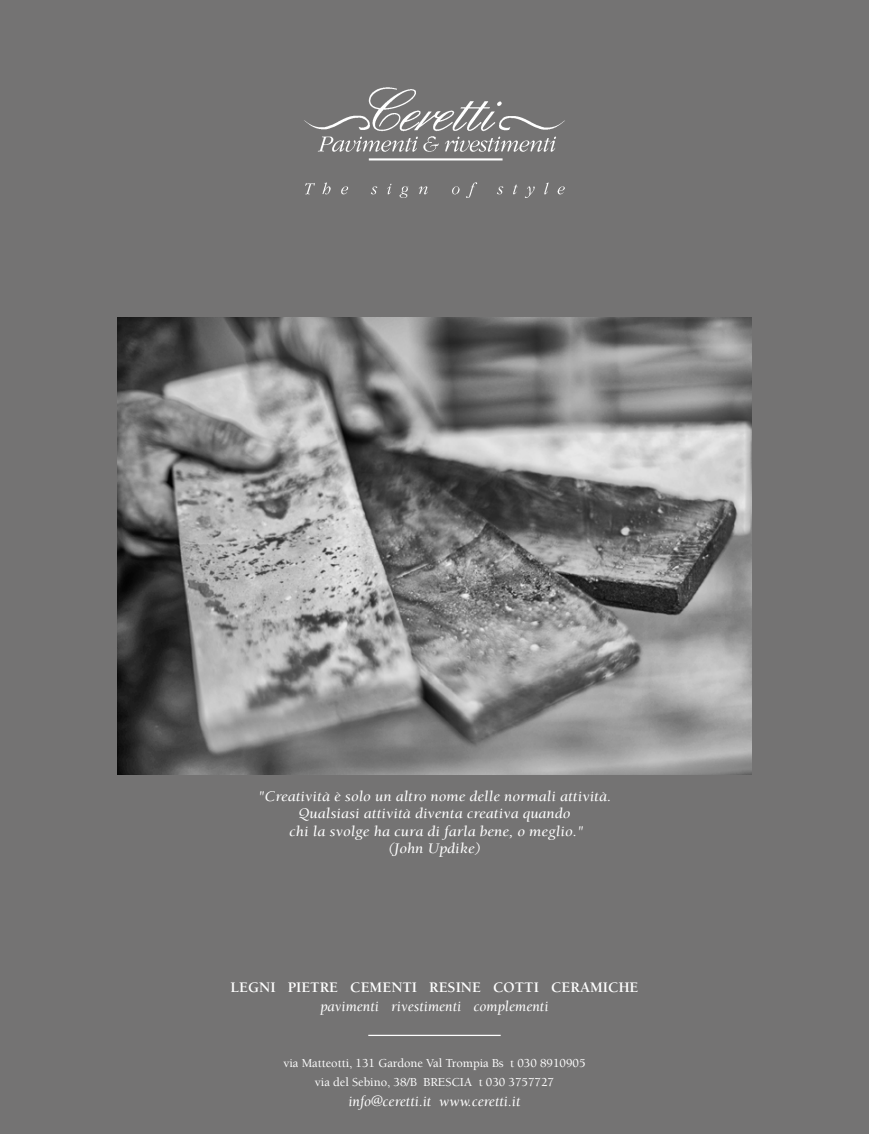
<style>
.page{position:relative;width:869px;height:1134px;background:#fff}
.page>*{position:absolute;margin:0;border:0;box-sizing:border-box;transform-origin:0 0}
.t1{font:italic 15px/17.5px "Berkeley";color:#fff;text-align:center;scale:1.1 1}
.t2{font:italic 15px "Berkeley";color:#fff}
.t3{font:700 15px "Berkeley";color:#fff}
.t4{font:500 12.5px/18.8px "Berkeley";color:#fff;text-align:center}
</style>
<div class="page">
<div style="left:0;top:0;width:868px;height:1134px;background:#747373"></div>
<img style="left:304px;top:87px;width:261px;height:110px">
<hr style="left:368px;top:1035px;width:132px;height:1px;background:#fff">
<img style="left:118px;top:318px;width:632px;height:457px">
<p class="t1" style="left:257px;top:787px;width:323px">"Creatività è solo un altro nome delle normali attività.<br>Qualsiasi attività diventa creativa quando<br>chi la svolge ha cura di farla bene, o meglio."<br>(John Updike)</p>
<p class="t3" style="left:230px;top:979px;width:409px">LEGNI PIETRE CEMENTI RESINE COTTI CERAMICHE</p>
<p class="t2" style="left:320px;top:998px;width:229px">pavimenti rivestimenti complementi</p>
<p class="t4" style="left:283px;top:1054px;width:303px">via Matteotti, 131 Gardone Val Trompia Bs t 030 8910905 via del Sebino, 38/B BRESCIA t 030 3757727</p>
<p class="t2" style="left:348px;top:1093px;width:173px">info@ceretti.it www.ceretti.it</p>
</div>
